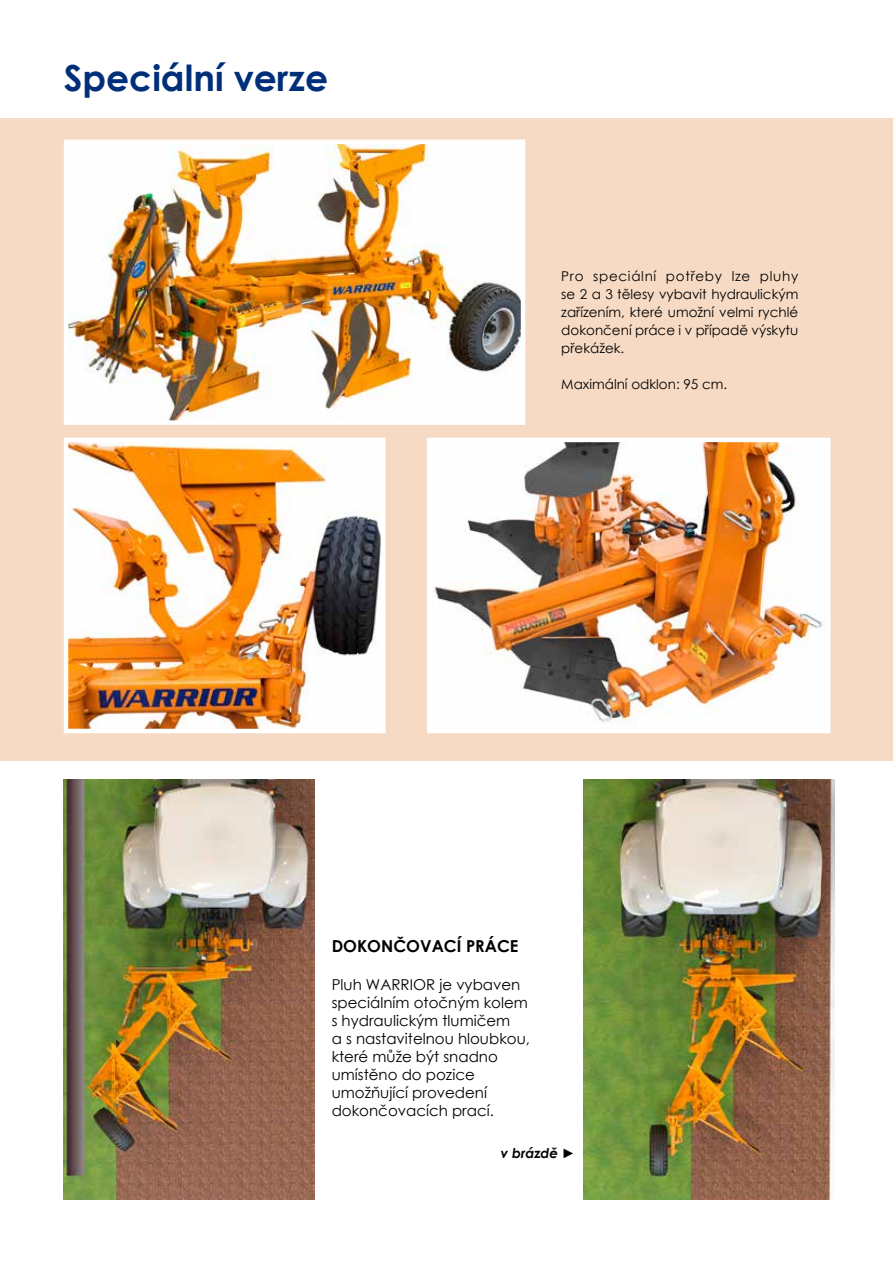
<style>
.page{position:relative;width:893px;height:1263px;background:#fff}
.page>*{position:absolute;margin:0;border:0;box-sizing:border-box;transform-origin:0 0}
.t1{font:700 36px "Century Gothic";color:#002f7a}
.t2{font:700 16.5px "Century Gothic";color:#000}
.t3{font:15px/18px "Century Gothic";color:#000}
.t4{font:13.5px/18px "Century Gothic";color:#000;text-align:justify}
.t5{font:italic 700 13.5px "Century Gothic";color:#000}
.s1{font-family:"Arial"}
</style>
<div class="page">
<div style="left:0;top:119px;width:893px;height:642px;background:#f6dac4"></div>
<img style="left:69px;top:145px;width:451px;height:275px">
<div style="left:64px;top:140px;width:461px;height:285px;border:4px solid #fff"></div>
<img style="left:69px;top:443px;width:312px;height:285px">
<div style="left:64px;top:438px;width:322px;height:295px;border:4px solid #fff"></div>
<img style="left:432px;top:443px;width:393px;height:285px">
<div style="left:427px;top:438px;width:403px;height:295px;border:4px solid #fff"></div>
<img style="left:64px;top:779px;width:251px;height:420px">
<img style="left:583px;top:779px;width:251px;height:420px">
<h1 class="t1" style="left:64px;top:50px;width:266px">Speciální verze</h1>
<p class="t4" style="left:561px;top:267px;width:239px">Pro speciální potřeby lze pluhy se 2 a 3 tělesy vybavit hydraulickým zařízením, které umožní velmi rychlé dokončení práce i v případě výskytu překážek.</p>
<p class="t4" style="left:561px;top:375px;width:168px">Maximální odklon: 95 cm.</p>
<p class="t2" style="left:332px;top:934px;width:188px">DOKONČOVACÍ PRÁCE</p>
<p class="t3" style="left:332px;top:975px;width:200px">Pluh WARRIOR je vybaven speciálním otočným kolem s hydraulickým tlumičem<br>a s nastavitelnou hloubkou, které může být snadno umístěno do pozice umožňující provedení dokončovacích prací.</p>
<p class="t5" style="left:501px;top:1143px;width:76px">v brázdě <span class="s1">►</span></p>
</div>
